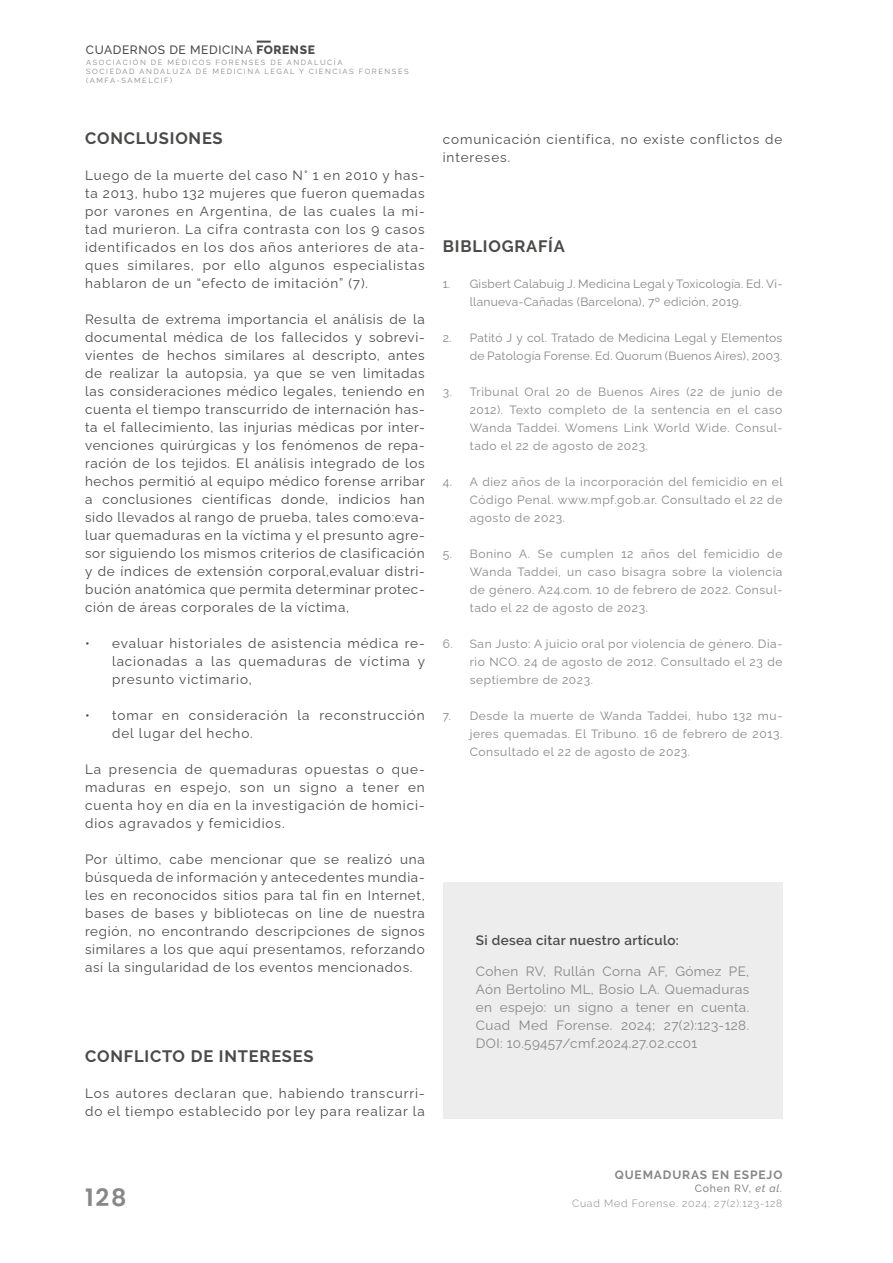
<style>
.page{position:relative;width:893px;height:1263px;background:#fff}
.page>*{position:absolute;margin:0;border:0;box-sizing:border-box;transform-origin:0 0}
.t1{font:600 24px "Poppins";color:#878787}
.Apartados{font:700 16.5px "Raleway";letter-spacing:.05em;color:#4a4a49}
.MED-FORENSE{font:13.5px/18px "Raleway";letter-spacing:.07em;color:#4a4a49;text-align:justify}
.MED-FORENSE-2{font:13.5px/18px "Raleway";letter-spacing:.025em;color:#878787;text-align:justify}
.Subapartados{font:600 13.5px "Raleway";letter-spacing:.025em;color:#4a4a49}
.t2{font:12px/18px "Raleway";letter-spacing:.05em;color:#878787;text-align:justify}
.t3{font:12px/18px "Raleway";letter-spacing:.02em;color:#878787}
.t4{font:500 12px "Raleway";letter-spacing:.05em;color:#4a4a49}
.t5{font:700 12px "Raleway";letter-spacing:.075em;color:#878787}
.t6{font:300 10.5px "Raleway";letter-spacing:.075em;color:#878787}
.t7{font:500 10.5px "Raleway";letter-spacing:.075em;color:#878787}
.t8{font:7.5px/9px "Raleway";letter-spacing:.21em;color:#878787}
.s1{font-weight:800}
.s2{font-style:italic}
</style>
<div class="page">
<svg style="left:257px;top:41px;width:14px;height:2px"></svg>
<div style="left:443px;top:882px;width:339px;height:236px;background:#ededed"></div>
<p class="t4" style="left:86px;top:43px;width:230px">CUADERNOS DE MEDICINA <span class="s1">FORENSE</span></p>
<p class="t8" style="left:86px;top:57px;width:324px">ASOCIACIÓN DE MÉDICOS FORENSES DE ANDALUCÍA<br>SOCIEDAD ANDALUZA DE MEDICINA LEGAL Y CIENCIAS FORENSES (AMFA-SAMELCIF)</p>
<p class="Apartados" style="left:85px;top:129px;width:139px">CONCLUSIONES</p>
<p class="MED-FORENSE" style="left:85px;top:165px;width:341px">Luego de la muerte del caso N° 1 en 2010 y has&shy;ta 2013, hubo 132 mujeres que fueron quemadas por varones en Argentina, de las cuales la mi&shy;tad murieron. La cifra contrasta con los 9 casos identificados en los dos años anteriores de ata&shy;ques similares, por ello algunos especialistas hablaron de un “efecto de imitación” (7).</p>
<p class="MED-FORENSE" style="left:85px;top:309px;width:341px">Resulta de extrema importancia el análisis de la documental médica de los fallecidos y sobrevi&shy;vientes de hechos similares al descripto, antes de realizar la autopsia, ya que se ven limitadas las consideraciones médico legales, teniendo en cuenta el tiempo transcurrido de internación has&shy;ta el fallecimiento, las injurias médicas por inter&shy;venciones quirúrgicas y los fenómenos de repa&shy;ración de los tejidos. El análisis integrado de los hechos permitió al equipo médico forense arribar a conclusiones científicas donde, indicios han sido llevados al rango de prueba, tales como:eva&shy;luar quemaduras en la víctima y el presunto agre&shy;sor siguiendo los mismos criterios de clasificación y de índices de extensión corporal,evaluar distri&shy;bución anatómica que permita determinar protec&shy;ción de áreas corporales de la víctima,</p>
<p class="MED-FORENSE" style="left:112px;top:633px;width:315px;text-indent:-27px">• evaluar historiales de asistencia médica re&shy;lacionadas a las quemaduras de víctima y presunto victimario,</p>
<p class="MED-FORENSE" style="left:112px;top:705px;width:314px;text-indent:-27px">• tomar en consideración la reconstrucción del lugar del hecho.</p>
<p class="MED-FORENSE" style="left:85px;top:759px;width:341px">La presencia de quemaduras opuestas o que&shy;maduras en espejo, son un signo a tener en cuenta hoy en día en la investigación de homici&shy;dios agravados y femicidios.</p>
<p class="MED-FORENSE" style="left:85px;top:849px;width:341px">Por último, cabe mencionar que se realizó una búsqueda de información y antecedentes mundia&shy;les en reconocidos sitios para tal fin en Internet, bases de bases y bibliotecas on line de nuestra región, no encontrando descripciones de signos similares a los que aquí presentamos, reforzando así la singularidad de los eventos mencionados.</p>
<p class="Apartados" style="left:85px;top:1047px;width:230px">CONFLICTO DE INTERESES</p>
<p class="MED-FORENSE" style="left:85px;top:1083px;width:341px">Los autores declaran que, habiendo transcurri&shy;do el tiempo establecido por ley para realizar la</p>
<p class="MED-FORENSE" style="left:443px;top:129px;width:341px">comunicación científica, no existe conflictos de intereses.</p>
<p class="Apartados" style="left:443px;top:237px;width:124px">BIBLIOGRAFÍA</p>
<p class="t3" style="left:470px;top:273px;width:314px;text-indent:-27px">1. Gisbert Calabuig J. Medicina Legal y Toxicología. Ed. Vi&shy;llanueva-Cañadas (Barcelona), 7º edición, 2019.</p>
<p class="t3" style="left:443px;top:327px;width:341px;text-align:right">2. Patitó J y col. Tratado de Medicina Legal y Elementos de Patología Forense. Ed. Quorum (Buenos Aires), 2003.</p>
<p class="t2" style="left:470px;top:381px;width:314px;text-indent:-27px">3. Tribunal Oral 20 de Buenos Aires (22 de junio de 2012). Texto completo de la sentencia en el caso Wanda Taddei. Womens Link World Wide. Consul&shy;tado el 22 de agosto de 2023.</p>
<p class="t2" style="left:470px;top:471px;width:315px;text-indent:-27px">4. A diez años de la incorporación del femicidio en el Código Penal. www.mpf.gob.ar. Consultado el 22 de agosto de 2023.</p>
<p class="t2" style="left:470px;top:543px;width:314px;text-indent:-27px">5. Bonino A. Se cumplen 12 años del femicidio de Wanda Taddei, un caso bisagra sobre la violencia de género. A24.com. 10 de febrero de 2022. Consul&shy;tado el 22 de agosto de 2023.</p>
<p class="t2" style="left:470px;top:633px;width:314px;text-indent:-27px">6. San Justo: A juicio oral por violencia de género. Dia&shy;rio NCO. 24 de agosto de 2012. Consultado el 23 de septiembre de 2023.</p>
<p class="t2" style="left:470px;top:705px;width:314px;text-indent:-27px">7. Desde la muerte de Wanda Taddei, hubo 132 mu&shy;jeres quemadas. El Tribuno. 16 de febrero de 2013.<br>Consultado el 22 de agosto de 2023.</p>
<p class="Subapartados" style="left:476px;top:932px;width:205px">Si desea citar nuestro artículo:</p>
<p class="MED-FORENSE-2" style="left:476px;top:960px;width:275px">Cohen RV, Rullán Corna AF, Gómez PE, Aón Bertolino ML, Bosio LA. Quemaduras en espejo: un signo a tener en cuenta.<br>Cuad Med Forense. 2024; 27(2):123-128.<br>DOI: 10.59457/cmf.2024.27.02.cc01</p>
<h1 class="t1" style="left:85px;top:1184px;width:43px">128</h1>
<p class="t5" style="left:615px;top:1168px;width:169px">QUEMADURAS EN ESPEJO</p>
<p class="t7" style="left:695px;top:1183px;width:89px">Cohen RV, <span class="s2">et al.</span></p>
<p class="t6" style="left:572px;top:1197px;width:212px">Cuad Med Forense. 2024; 27(2):123-128</p>
</div>
